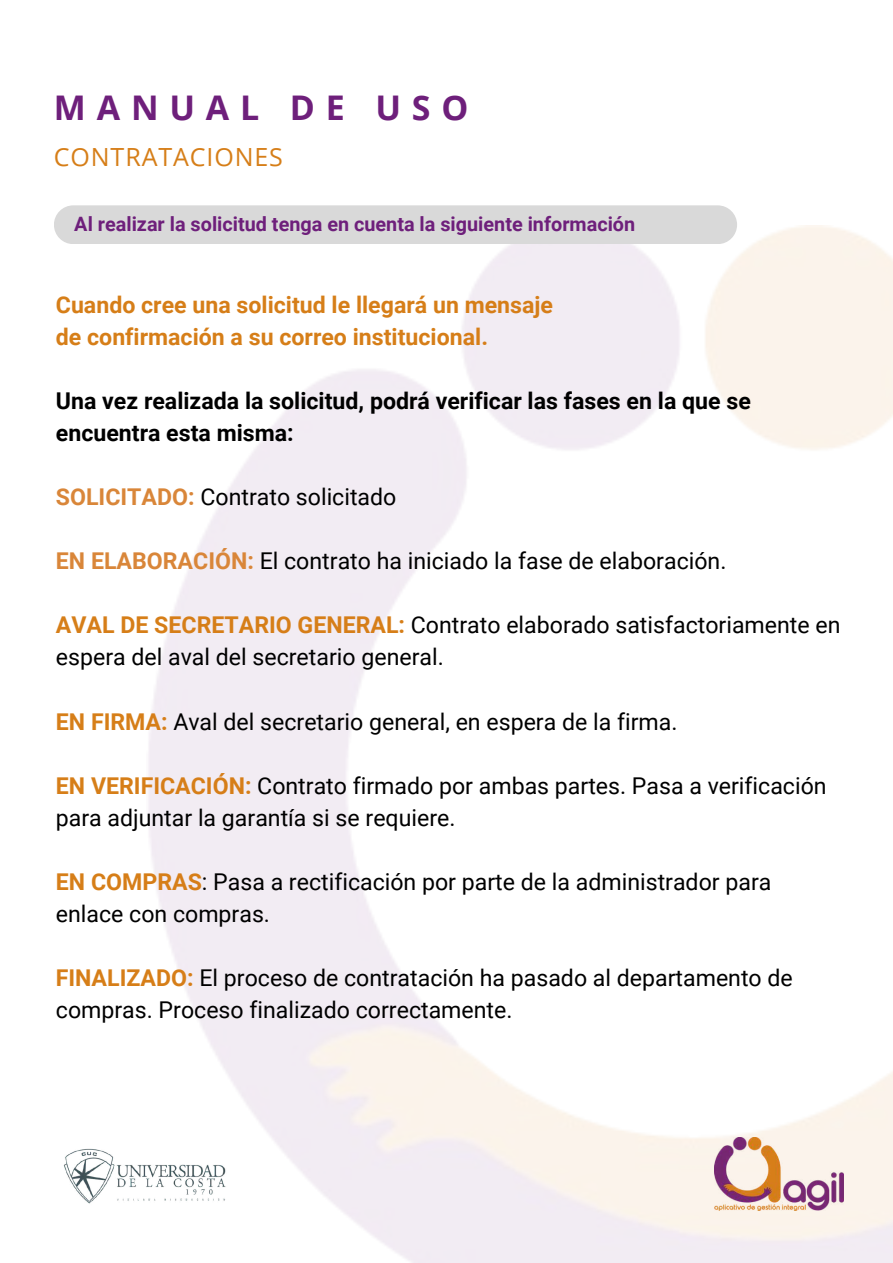
<style>
.page{position:relative;width:893px;height:1263px;background:#fff}
.page>*{position:absolute;margin:0;border:0;box-sizing:border-box;transform-origin:0 0}
.t1{font:700 33.97px "Open Sans";letter-spacing:.32em;color:#6e1f7b}
.t2{font:24.97px "Open Sans";letter-spacing:.035em;color:#d67e18}
.t3{font:23.1px/32.1px "Roboto";color:#000}
.t4{font:700 23.1px/32.1px "Roboto";color:#d67e18}
.t5{font:700 23.1px/32.1px "Roboto";color:#000}
.t6{font:700 19.8px "Roboto";color:#6e1f7b}
.s1{font-weight:700;color:#d98639}
.s2{font-weight:700;color:#d67e18}
</style>
<div class="page">
<img style="left:63px;top:1148px;width:84px;height:56px">
<img style="left:147px;top:225px;width:746px;height:1038px">
<div style="left:54px;top:205px;width:683px;height:39px;background:#d9d9d9;border-radius:19px"></div>
<h1 class="t1" style="left:54px;top:84px;width:416px">MANUAL DE USO</h1>
<p class="t2" style="left:54px;top:140px;width:230px">CONTRATACIONES</p>
<p class="t6" style="left:74px;top:213px;width:562px">Al realizar la solicitud tenga en cuenta la siguiente información</p>
<p class="t4" style="left:56px;top:289px;width:498px">Cuando cree una solicitud le llegará un mensaje de confirmación a su correo institucional.</p>
<p class="t5" style="left:56px;top:385px;width:696px">Una vez realizada la solicitud, podrá verificar las fases en la que se encuentra esta misma:</p>
<p class="t3" style="left:56px;top:481px;width:342px"><span class="s1">SOLICITADO:</span> Contrato solicitado</p>
<p class="t3" style="left:56px;top:545px;width:672px"><span class="s1">EN ELABORACIÓN:</span> El contrato ha iniciado la fase de elaboración.</p>
<p class="t3" style="left:56px;top:609px;width:786px"><span class="s2">AVAL DE SECRETARIO GENERAL:</span> Contrato elaborado satisfactoriamente en espera del aval del secretario general.</p>
<p class="t3" style="left:56px;top:706px;width:623px"><span class="s2">EN FIRMA:</span> Aval del secretario general, en espera de la firma.</p>
<p class="t3" style="left:56px;top:770px;width:772px"><span class="s2">EN VERIFICACIÓN:</span> Contrato firmado por ambas partes. Pasa a verificación para adjuntar la garantía si se requiere.</p>
<p class="t3" style="left:56px;top:866px;width:717px"><span class="s2">EN COMPRAS</span>: Pasa a rectificación por parte de la administrador para enlace con compras.</p>
<p class="t3" style="left:56px;top:962px;width:738px"><span class="s2">FINALIZADO:</span> El proceso de contratación ha pasado al departamento de compras. Proceso finalizado correctamente.</p>
</div>
